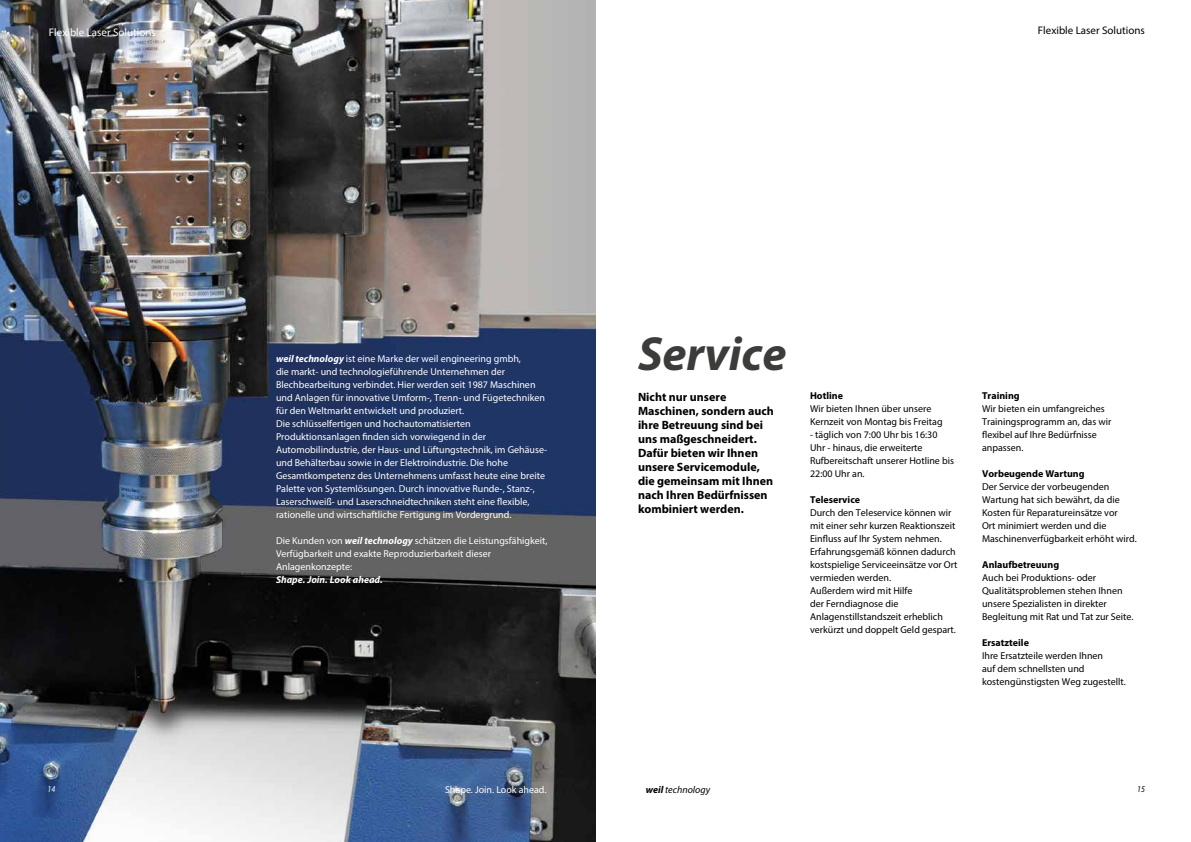
<style>
.page{position:relative;width:1191px;height:842px;background:#fff}
.page>*{position:absolute;margin:0;border:0;box-sizing:border-box;transform-origin:0 0}
.t1{font:italic 700 48px "Myriad Pro";color:#3c3c3b}
.t2{font:700 12px/14px "Myriad Pro";color:#000}
.t3{font:11px "Myriad Pro";color:#fff}
.t4{font:11px "Myriad Pro";color:#000}
.t5{font:10px/13px "Myriad Pro";color:#000}
.t6{font:10px/13px "Myriad Pro";color:#fff}
.t7{font:700 10px "Myriad Pro";color:#000}
.t8{font:italic 700 10px "Myriad Pro";color:#fff}
.t9{font:italic 10px "Myriad Pro";color:#000}
.t10{font:italic 9px "Myriad Pro";color:#fff;scale:.88 1}
.t11{font:italic 9px "Myriad Pro";color:#000;scale:.88 1}
.s1{font-weight:700;font-style:italic}
.s2{font-weight:700}
</style>
<div class="page">
<img style="left:0;top:0;width:595px;height:842px">
<p class="t3" style="left:49px;top:25px;width:108px">Flexible Laser Solutions</p>
<p class="t4" style="left:1038px;top:23px;width:108px">Flexible Laser Solutions</p>
<p class="t6" style="left:276px;top:352px;width:273px"><span class="s1">weil technology</span> ist eine Marke der weil engineering gmbh,<br>die markt- und technologieführende Unternehmen der Blechbearbeitung verbindet. Hier werden seit 1987 Maschinen und Anlagen für innovative Umform-, Trenn- und Fügetechniken für den Weltmarkt entwickelt und produziert.<br>Die schlüsselfertigen und hochautomatisierten Produktionsanlagen finden sich vorwiegend in der Automobilindustrie, der Haus- und Lüftungstechnik, im Gehäuse&shy;und Behälterbau sowie in der Elektroindustrie. Die hohe Gesamtkompetenz des Unternehmens umfasst heute eine breite Palette von Systemlösungen. Durch innovative Runde-, Stanz-, Laserschweiß- und Laserschneidtechniken steht eine flexible, rationelle und wirtschaftliche Fertigung im Vordergrund.</p>
<p class="t6" style="left:276px;top:534px;width:273px">Die Kunden von <span class="s1">weil technology</span> schätzen die Leistungsfähigkeit,<br>Verfügbarkeit und exakte Reproduzierbarkeit dieser<br>Anlagenkonzepte:</p>
<p class="t8" style="left:276px;top:573px;width:108px">Shape. Join. Look ahead.</p>
<h1 class="t1" style="left:638px;top:323px;width:150px">Service</h1>
<p class="t2" style="left:638px;top:389px;width:137px">Nicht nur unsere<br>Maschinen, sondern auch ihre Betreuung sind bei uns maßgeschneidert.<br>Dafür bieten wir Ihnen unsere Servicemodule, die gemeinsam mit Ihnen nach Ihren Bedürfnissen kombiniert werden.</p>
<p class="t7" style="left:810px;top:389px;width:34px">Hotline</p>
<p class="t5" style="left:810px;top:402px;width:134px">Wir bieten Ihnen über unsere<br>Kernzeit von Montag bis Freitag</p>
<p class="t5" style="left:810px;top:428px;width:145px">- täglich von 7:00 Uhr bis 16:30<br>Uhr - hinaus, die erweiterte<br>Rufbereitschaft unserer Hotline bis<br>22:00 Uhr an.</p>
<p class="t7" style="left:810px;top:493px;width:52px">Teleservice</p>
<p class="t5" style="left:810px;top:506px;width:149px">Durch den Teleservice können wir mit einer sehr kurzen Reaktionszeit<br>Einfluss auf Ihr System nehmen.<br>Erfahrungsgemäß können dadurch kostspielige Serviceeinsätze vor Ort vermieden werden.<br>Außerdem wird mit Hilfe<br>der Ferndiagnose die<br>Anlagenstillstandszeit erheblich verkürzt und doppelt Geld gespart.</p>
<p class="t7" style="left:982px;top:389px;width:39px">Training</p>
<p class="t5" style="left:982px;top:402px;width:131px">Wir bieten ein umfangreiches<br>Trainingsprogramm an, das wir flexibel auf Ihre Bedürfnisse anpassen.</p>
<p class="t7" style="left:982px;top:467px;width:104px">Vorbeugende Wartung</p>
<p class="t5" style="left:982px;top:480px;width:156px">Der Service der vorbeugenden<br>Wartung hat sich bewährt, da die<br>Kosten für Reparatureinsätze vor<br>Ort minimiert werden und die<br>Maschinenverfügbarkeit erhöht wird.</p>
<p class="t7" style="left:982px;top:558px;width:79px">Anlaufbetreuung</p>
<p class="t5" style="left:982px;top:571px;width:153px">Auch bei Produktions- oder<br>Qualitätsproblemen stehen Ihnen unsere Spezialisten in direkter<br>Begleitung mit Rat und Tat zur Seite.</p>
<p class="t7" style="left:982px;top:636px;width:48px">Ersatzteile</p>
<p class="t5" style="left:982px;top:649px;width:145px">Ihre Ersatzteile werden Ihnen<br>auf dem schnellsten und kostengünstigsten Weg zugestellt.</p>
<p class="t10" style="left:47px;top:784px;width:10px">14</p>
<p class="t6" style="left:445px;top:783px;width:103px">Shape. Join. Look ahead.</p>
<p class="t9" style="left:646px;top:783px;width:66px"><span class="s2">weil</span> technology</p>
<p class="t11" style="left:1137px;top:784px;width:10px">15</p>
</div>
